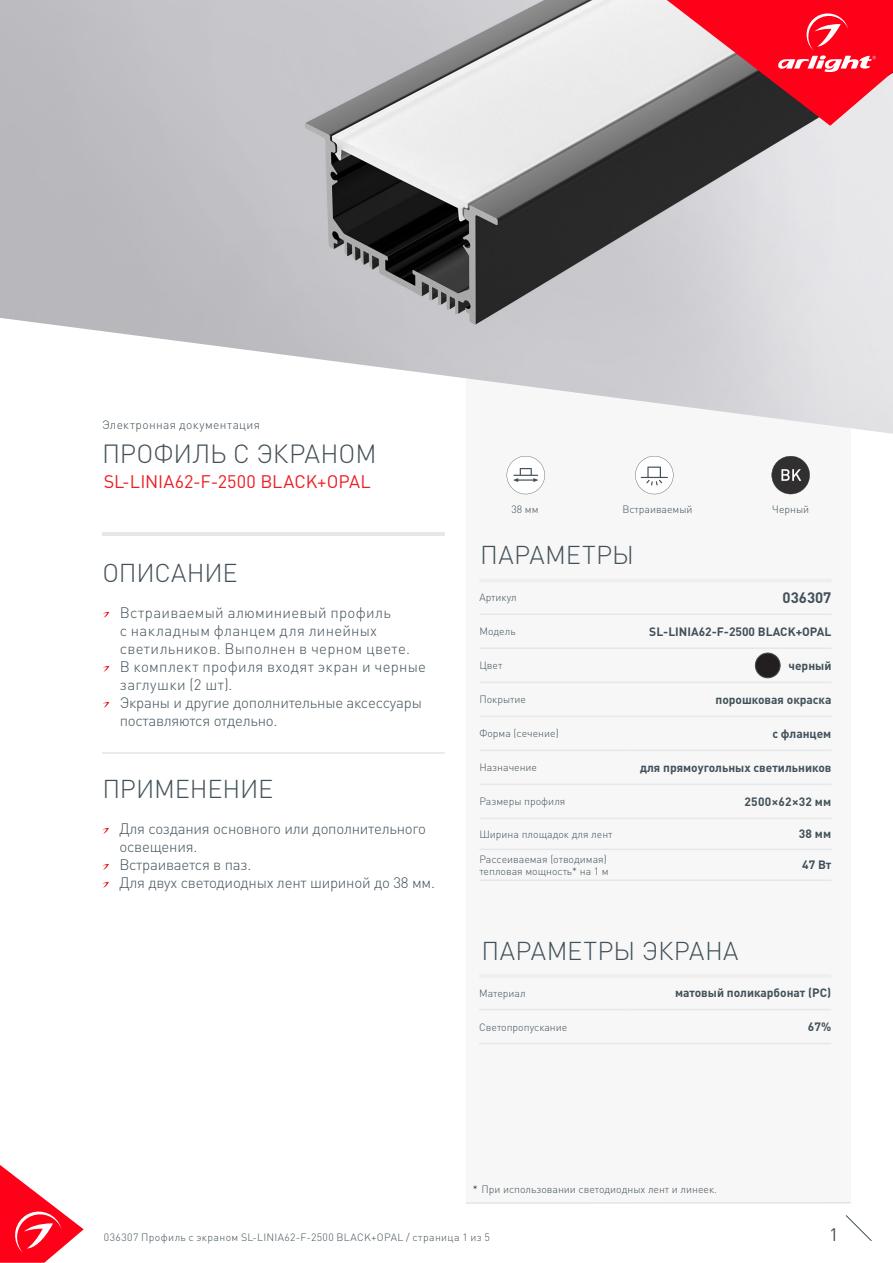
<style>
.page{position:relative;width:893px;height:1263px;background:#fff}
.page>*{position:absolute;margin:0;border:0;box-sizing:border-box;transform-origin:0 0}
.t1{font:300 25.95px "DIN Pro";letter-spacing:-.005em;color:#425159}
.t2{font:300 25.5px "DIN Pro";letter-spacing:-.005em;color:#425159}
.t3{font:300 25.5px "DIN Pro";letter-spacing:.02em;color:#425159}
.t4{font:300 25.5px "DIN Pro";letter-spacing:.015em;color:#425159}
.t5{font:18px "DIN Pro";color:#ee1d23}
.t6{font:18px "DIN Pro";color:#425159}
.t7{font:300 15px/18px "DIN Pro";letter-spacing:-.015em;color:#425159}
.t8{font:300 15px/18px "DIN Pro";letter-spacing:.015em;color:#425159}
.t9{font:300 15px/18px "DIN Pro";letter-spacing:.02em;color:#425159}
.t10{font:700 15px "DIN Pro";color:#425159}
.t11{font:700 12px "DIN Pro";color:#425159}
.t12{font:300 12px "DIN Pro";letter-spacing:.03em;color:#425159}
.t13{font:700 12px "DIN Pro";letter-spacing:.02em;color:#425159}
.t14{font:300 10.5px/12.6px "DIN Pro";color:#425159}
.t15{font:300 10.5px "DIN Pro";letter-spacing:.04em;color:#425159}
.s1{color:#231f20}
</style>
<div class="page">
<svg style="left:0;top:1165px;width:84px;height:98px"></svg>
<svg style="left:845px;top:1215px;width:27px;height:26px"></svg>
<div style="left:466px;top:250px;width:384px;height:953px;background:#f7f7f8"></div>
<svg style="left:635px;top:456px;width:38px;height:38px"></svg>
<hr style="left:102px;top:533px;width:342px;height:3px;background:#e6e7e9">
<hr style="left:466px;top:1202px;width:384px;height:1px;background:#dcdddf">
<img style="left:0;top:0;width:893px;height:434px">
<svg style="left:667px;top:0;width:226px;height:126px;background:#cd414f"></svg>
<svg style="left:103px;top:612px;width:6px;height:6px"></svg>
<svg style="left:103px;top:666px;width:6px;height:6px"></svg>
<svg style="left:103px;top:702px;width:6px;height:6px"></svg>
<svg style="left:102px;top:828px;width:7px;height:6px"></svg>
<svg style="left:102px;top:864px;width:7px;height:6px"></svg>
<svg style="left:102px;top:882px;width:7px;height:6px"></svg>
<hr style="left:102px;top:752px;width:343px;height:1px;background:#dcdddf">
<div style="left:755px;top:653px;width:25px;height:25px;background:#231f20;border-radius:50%"></div>
<div style="left:755px;top:653px;width:25px;height:25px;border:1px solid #425159;border-radius:50%"></div>
<svg style="left:507px;top:456px;width:38px;height:38px"></svg>
<svg style="left:772px;top:456px;width:38px;height:38px"></svg>
<hr style="left:479px;top:579px;width:148px;height:3px;background:#eeeeef">
<hr style="left:627px;top:579px;width:204px;height:3px;background:#eeeeef">
<hr style="left:479px;top:613px;width:148px;height:2px;background:#e6e7e9">
<hr style="left:627px;top:613px;width:204px;height:2px;background:#e6e7e9">
<hr style="left:479px;top:647px;width:148px;height:2px;background:#e6e7e9">
<hr style="left:627px;top:647px;width:204px;height:2px;background:#e6e7e9">
<hr style="left:479px;top:681px;width:148px;height:2px;background:#e6e7e9">
<hr style="left:627px;top:681px;width:204px;height:2px;background:#e6e7e9">
<hr style="left:479px;top:715px;width:148px;height:2px;background:#e6e7e9">
<hr style="left:627px;top:715px;width:204px;height:2px;background:#e6e7e9">
<hr style="left:479px;top:750px;width:148px;height:1px;background:#e6e7e9">
<hr style="left:627px;top:750px;width:204px;height:1px;background:#e6e7e9">
<hr style="left:479px;top:784px;width:148px;height:1px;background:#e6e7e9">
<hr style="left:627px;top:784px;width:204px;height:1px;background:#e6e7e9">
<hr style="left:479px;top:818px;width:148px;height:1px;background:#e6e7e9">
<hr style="left:627px;top:818px;width:204px;height:1px;background:#e6e7e9">
<hr style="left:479px;top:848px;width:148px;height:2px;background:#e6e7e9">
<hr style="left:627px;top:848px;width:204px;height:2px;background:#e6e7e9">
<hr style="left:479px;top:879px;width:148px;height:2px;background:#e6e7e9">
<hr style="left:627px;top:879px;width:204px;height:2px;background:#e6e7e9">
<hr style="left:479px;top:974px;width:148px;height:4px;background:#eeeeef">
<hr style="left:627px;top:974px;width:204px;height:4px;background:#eeeeef">
<hr style="left:479px;top:1009px;width:148px;height:1px;background:#e6e7e9">
<hr style="left:627px;top:1009px;width:204px;height:1px;background:#e6e7e9">
<hr style="left:479px;top:1043px;width:148px;height:1px;background:#e6e7e9">
<hr style="left:627px;top:1043px;width:204px;height:1px;background:#e6e7e9">
<p class="t12" style="left:102px;top:417px;width:160px">Электронная документация</p>
<p class="t1" style="left:102px;top:436px;width:276px">ПРОФИЛЬ С ЭКРАНОМ</p>
<p class="t5" style="left:104px;top:470px;width:269px">SL-LINIA62-F-2500 BLACK+OPAL</p>
<p class="t2" style="left:102px;top:555px;width:137px">ОПИСАНИЕ</p>
<p class="t8" style="left:120px;top:602px;width:292px">Встраиваемый алюминиевый профиль<br>с накладным фланцем для линейных светильников. Выполнен в черном цвете.</p>
<p class="t9" style="left:120px;top:656px;width:308px">В комплект профиля входят экран и черные заглушки (2 шт).</p>
<p class="t7" style="left:120px;top:692px;width:304px">Экраны и другие дополнительные аксессуары поставляются отдельно.</p>
<p class="t2" style="left:102px;top:771px;width:172px">ПРИМЕНЕНИЕ</p>
<p class="t7" style="left:119px;top:818px;width:308px">Для создания основного или дополнительного освещения.</p>
<p class="t7" style="left:119px;top:854px;width:133px">Встраивается в паз.</p>
<p class="t7" style="left:119px;top:872px;width:317px">Для двух светодиодных лент шириной до 38 мм.</p>
<p class="t14" style="left:511px;top:502px;width:29px">38 мм</p>
<p class="t14" style="left:622px;top:502px;width:72px">Встраиваемый</p>
<p class="t14" style="left:772px;top:502px;width:38px">Черный</p>
<p class="t4" style="left:480px;top:537px;width:155px">ПАРАМЕТРЫ</p>
<p class="t14" style="left:479px;top:591px;width:39px">Артикул</p>
<p class="t10" style="left:783px;top:587px;width:50px">036307</p>
<p class="t14" style="left:479px;top:625px;width:38px">Модель</p>
<p class="t11" style="left:649px;top:623px;width:184px">SL-LINIA62-F-2500 BLACK+OPAL</p>
<p class="t14" style="left:479px;top:659px;width:24px">Цвет</p>
<p class="t11" style="left:788px;top:657px;width:44px">черный</p>
<p class="t14" style="left:479px;top:693px;width:48px">Покрытие</p>
<p class="t11" style="left:715px;top:691px;width:117px">порошковая окраска</p>
<p class="t14" style="left:479px;top:727px;width:81px">Форма (сечение)</p>
<p class="t11" style="left:772px;top:725px;width:61px">с фланцем</p>
<p class="t14" style="left:479px;top:761px;width:59px">Назначение</p>
<p class="t11" style="left:640px;top:759px;width:193px">для прямоугольных светильников</p>
<p class="t14" style="left:479px;top:795px;width:87px">Размеры профиля</p>
<p class="t13" style="left:744px;top:793px;width:88px">2500×62×32 мм</p>
<p class="t14" style="left:479px;top:827px;width:135px">Ширина площадок для лент</p>
<p class="t11" style="left:799px;top:826px;width:34px">38 мм</p>
<p class="t14" style="left:479px;top:852px;width:131px">Рассеиваемая (отводимая) тепловая мощность* на 1 м</p>
<p class="t11" style="left:802px;top:857px;width:31px">47 Вт</p>
<p class="t3" style="left:482px;top:933px;width:258px">ПАРАМЕТРЫ ЭКРАНА</p>
<p class="t14" style="left:479px;top:986px;width:48px">Материал</p>
<p class="t11" style="left:675px;top:985px;width:158px">матовый поликарбонат (PC)</p>
<p class="t14" style="left:479px;top:1020px;width:90px">Светопропускание</p>
<p class="t11" style="left:808px;top:1019px;width:25px">67%</p>
<p class="t14" style="left:473px;top:1183px;width:246px"><span class="s1">*</span> При использовании светодиодных лент и линеек.</p>
<p class="t15" style="left:104px;top:1230px;width:388px">036307 Профиль с экраном SL-LINIA62-F-2500 BLACK+OPAL / страница 1 из 5</p>
<h3 class="t6" style="left:829px;top:1222px;width:11px">1</h3>
</div>
